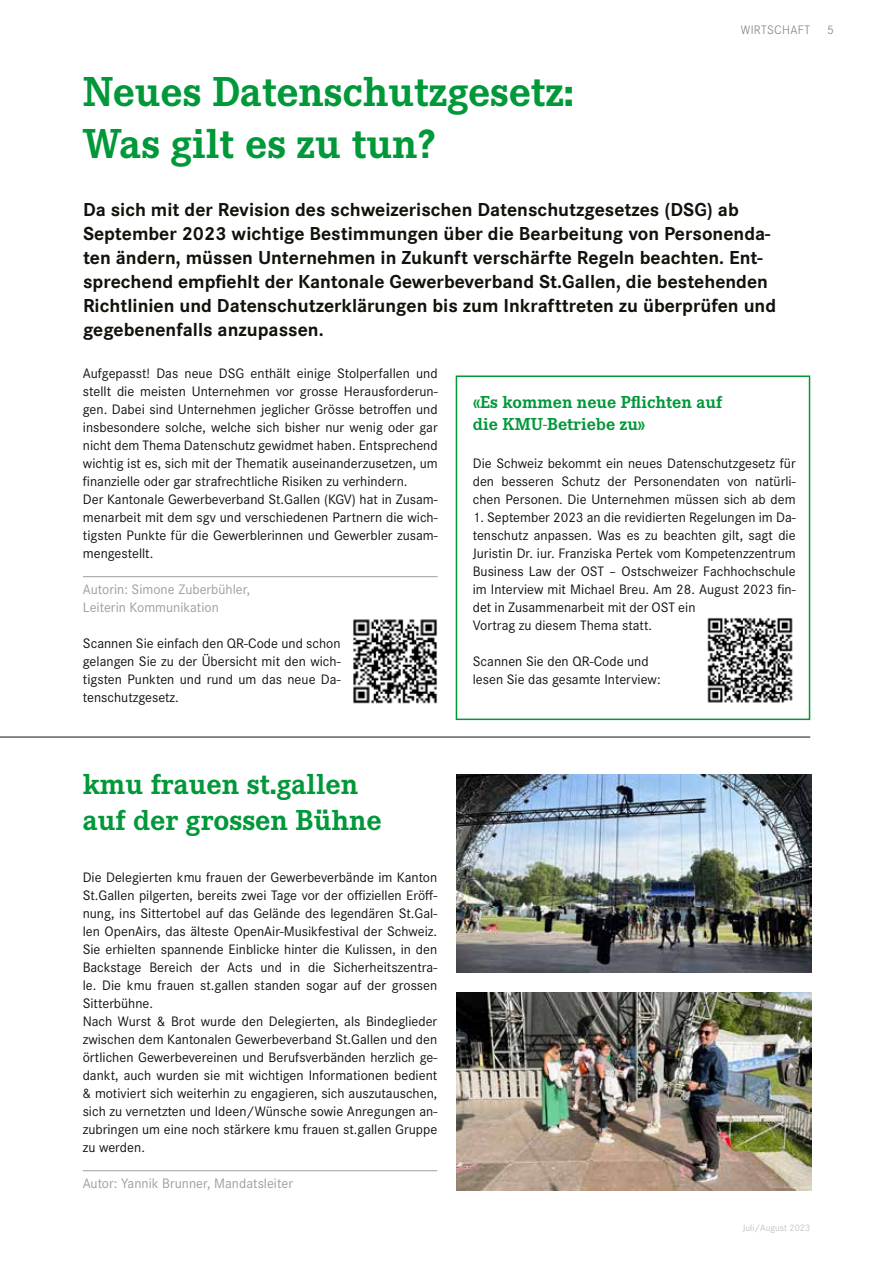
<style>
.page{position:relative;width:893px;height:1263px;background:#fff}
.page>*{position:absolute;margin:0;border:0;box-sizing:border-box;transform-origin:0 0}
.t1{font:700 43.5px/52.2px "Corporate E";color:#009839}
.t2{font:700 30px/36px "Corporate E";color:#009839}
.t3{font:700 19.5px/24px "Corporate S";color:#12120d}
.t4{font:700 18px/21.6px "Corporate E";color:#009839}
.t5{font:14.25px/18px "Corporate S";color:#12120d}
.t6{font:14.25px/18px "Corporate S";color:#9d9e9e}
.t7{font:300 12.75px "Corporate S";letter-spacing:.025em;color:#7b7d7c}
.t8{font:300 9.75px "Corporate S";letter-spacing:.01em;color:#b4b5b5}
</style>
<div class="page">
<div style="left:456px;top:375px;width:354px;height:345px;border:2px solid #009839"></div>
<hr style="left:0;top:737px;width:810px;height:1px;background:#12120d">
<hr style="left:83px;top:576px;width:355px;height:1px;background:#9d9e9e">
<img style="left:707px;top:617px;width:86px;height:86px">
<img style="left:353px;top:619px;width:84px;height:85px">
<hr style="left:83px;top:1170px;width:354px;height:1px;background:#9d9e9e">
<img style="left:457px;top:993px;width:354px;height:198px">
<img style="left:457px;top:774px;width:354px;height:198px">
<h1 class="t1" style="left:83px;top:64px;width:493px">Neues Datenschutzgesetz:<br>Was gilt es zu tun?</h1>
<p class="t7" style="left:741px;top:22px;width:71px">WIRTSCHAFT</p>
<p class="t7" style="left:827px;top:22px;width:8px">5</p>
<p class="t3" style="left:83px;top:196px;width:695px">Da sich mit der Revision des schweizerischen Datenschutzgesetzes (DSG) ab September 2023 wichtige Bestimmungen über die Bearbeitung von Personenda&shy;ten ändern, müssen Unternehmen in Zukunft verschärfte Regeln beachten. Ent&shy;sprechend empfiehlt der Kantonale Gewerbeverband St.Gallen, die bestehenden Richtlinien und Datenschutzerklärungen bis zum Inkrafttreten zu überprüfen und gegebenenfalls anzupassen.</p>
<p class="t5" style="left:83px;top:364px;width:356px">Aufgepasst! Das neue DSG enthält einige Stolperfallen und stellt die meisten Unternehmen vor grosse Herausforderun&shy;gen. Dabei sind Unternehmen jeglicher Grösse betroffen und insbesondere solche, welche sich bisher nur wenig oder gar nicht dem Thema Datenschutz gewidmet haben. Entsprechend wichtig ist es, sich mit der Thematik auseinanderzusetzen, um finanzielle oder gar strafrechtliche Risiken zu verhindern.<br>Der Kantonale Gewerbeverband St.Gallen (KGV) hat in Zusam&shy;menarbeit mit dem sgv und verschiedenen Partnern die wich&shy;tigsten Punkte für die Gewerblerinnen und Gewerbler zusam&shy;mengestellt.</p>
<p class="t6" style="left:83px;top:580px;width:169px">Autorin: Simone Zuberbühler,<br>Leiterin Kommunikation</p>
<p class="t5" style="left:83px;top:634px;width:259px;text-align:justify">Scannen Sie einfach den QR-Code und schon gelangen Sie zu der Übersicht mit den wich&shy;tigsten Punkten und rund um das neue Da&shy;tenschutzgesetz.</p>
<h2 class="t2" style="left:83px;top:765px;width:301px">kmu frauen st.gallen auf der grossen Bühne</h2>
<p class="t5" style="left:83px;top:868px;width:356px">Die Delegierten kmu frauen der Gewerbeverbände im Kanton St.Gallen pilgerten, bereits zwei Tage vor der offiziellen Eröff&shy;nung, ins Sittertobel auf das Gelände des legendären St.Gal&shy;len OpenAirs, das älteste OpenAir-Musikfestival der Schweiz.<br>Sie erhielten spannende Einblicke hinter die Kulissen, in den Backstage Bereich der Acts und in die Sicherheitszentra&shy;le. Die kmu frauen st.gallen standen sogar auf der grossen Sitterbühne.<br>Nach Wurst &amp; Brot wurde den Delegierten, als Bindeglieder zwischen dem Kantonalen Gewerbeverband St.Gallen und den örtlichen Gewerbevereinen und Berufsverbänden herzlich ge&shy;dankt, auch wurden sie mit wichtigen Informationen bedient &amp; motiviert sich weiterhin zu engagieren, sich auszutauschen, sich zu vernetzten und Ideen/Wünsche sowie Anregungen an&shy;zubringen um eine noch stärkere kmu frauen st.gallen Gruppe zu werden.</p>
<p class="t6" style="left:83px;top:1174px;width:212px">Autor: Yannik Brunner, Mandatsleiter</p>
<p class="t4" style="left:473px;top:391px;width:251px">«Es kommen neue Pflichten auf die KMU-Betriebe zu»</p>
<p class="t5" style="left:473px;top:454px;width:324px;text-align:justify">Die Schweiz bekommt ein neues Datenschutzgesetz für den besseren Schutz der Personendaten von natürli&shy;chen Personen. Die Unternehmen müssen sich ab dem</p>
<p class="t5" style="left:473px;top:508px;width:324px">1. September 2023 an die revidierten Regelungen im Da&shy;tenschutz anpassen. Was es zu beachten gilt, sagt die Juristin Dr. iur. Franziska Pertek vom Kompetenzzentrum Business Law der OST – Ostschweizer Fachhochschule im Interview mit Michael Breu. Am 28. August 2023 fin&shy;det in Zusammenarbeit mit der OST ein<br>Vortrag zu diesem Thema statt.</p>
<p class="t5" style="left:473px;top:652px;width:189px">Scannen Sie den QR-Code und lesen Sie das gesamte Interview:</p>
<p class="t8" style="left:743px;top:1222px;width:69px">Juli/August 2023</p>
</div>
